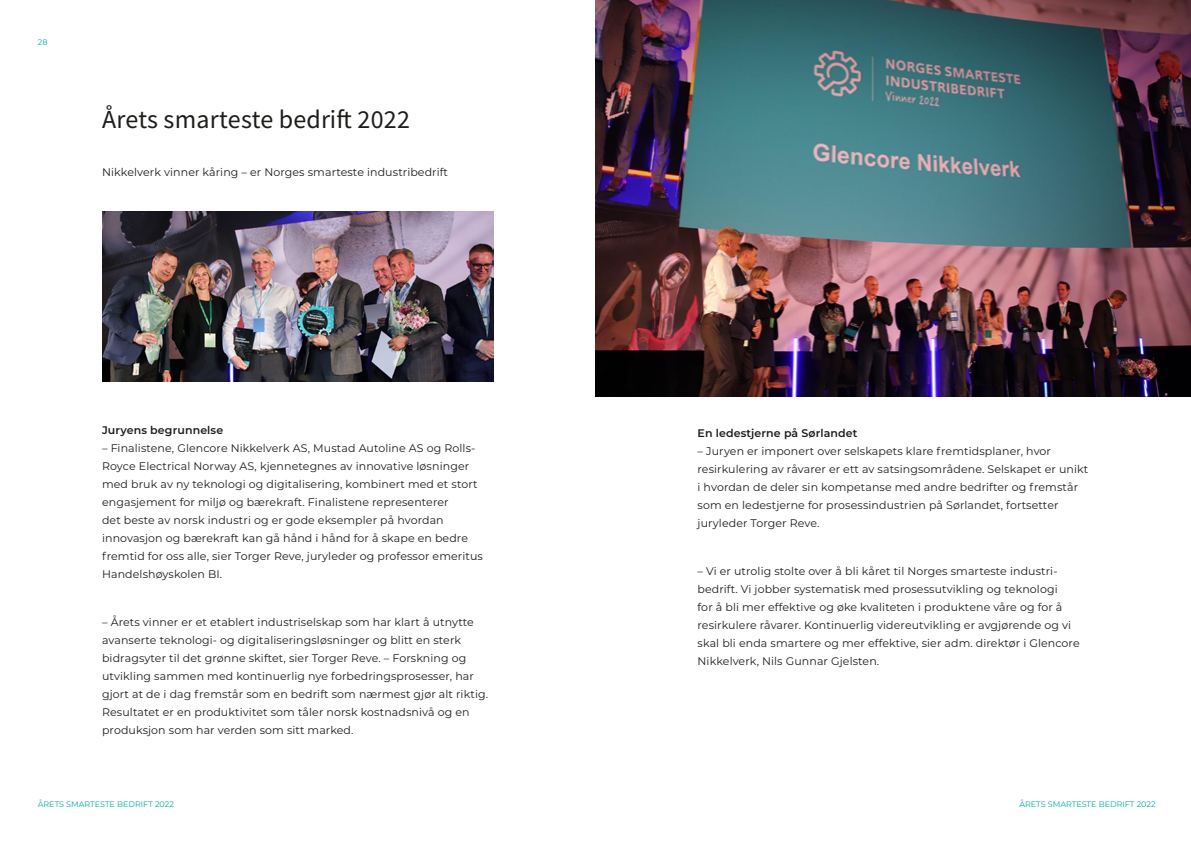
<style>
.page{position:relative;width:1191px;height:842px;background:#fff}
.page>*{position:absolute;margin:0;border:0;box-sizing:border-box;transform-origin:0 0}
.t1{font:26px "Source Sans Variable";letter-spacing:.01em;color:#1d1d1b}
.t2{font:11px/18px "Montserrat";letter-spacing:.01em;color:#1d1d1b}
.t3{font:600 11px "Montserrat";letter-spacing:.01em;color:#1d1d1b}
.t4{font:8px "Montserrat";color:#00aba8}
</style>
<div class="page">
<img style="left:595px;top:0;width:596px;height:397px">
<img style="left:102px;top:211px;width:392px;height:171px">
<p class="t4" style="left:38px;top:36px;width:11px">28</p>
<h1 class="t1" style="left:102px;top:103px;width:309px">Årets smarteste bedrift 2022</h1>
<p class="t2" style="left:102px;top:162px;width:347px">Nikkelverk vinner kåring – er Norges smarteste industribedrift</p>
<p class="t3" style="left:102px;top:422px;width:123px">Juryens begrunnelse</p>
<p class="t2" style="left:102px;top:438px;width:382px">– Finalistene, Glencore Nikkelverk AS, Mustad Autoline AS og Rolls-Royce Electrical Norway AS, kjennetegnes av innovative løsninger med bruk av ny teknologi og digitalisering, kombinert med et stort engasjement for miljø og bærekraft. Finalistene representerer<br>det beste av norsk industri og er gode eksempler på hvordan innovasjon og bærekraft kan gå hånd i hånd for å skape en bedre fremtid for oss alle, sier Torger Reve, juryleder og professor emeritus Handelshøyskolen BI.</p>
<p class="t2" style="left:102px;top:612px;width:387px">– Årets vinner er et etablert industriselskap som har klart å utnytte avanserte teknologi- og digitaliseringsløsninger og blitt en sterk bidragsyter til det grønne skiftet, sier Torger Reve. – Forskning og utvikling sammen med kontinuerlig nye forbedringsprosesser, har gjort at de i dag fremstår som en bedrift som nærmest gjør alt riktig.<br>Resultatet er en produktivitet som tåler norsk kostnadsnivå og en produksjon som har verden som sitt marked.</p>
<p class="t3" style="left:697px;top:425px;width:161px">En ledestjerne på Sørlandet</p>
<p class="t2" style="left:697px;top:441px;width:392px">– Juryen er imponert over selskapets klare fremtidsplaner, hvor resirkulering av råvarer er ett av satsingsområdene. Selskapet er unikt i hvordan de deler sin kompetanse med andre bedrifter og fremstår som en ledestjerne for prosessindustrien på Sørlandet, fortsetter juryleder Torger Reve.</p>
<p class="t2" style="left:697px;top:561px;width:383px">– Vi er utrolig stolte over å bli kåret til Norges smarteste industri&shy;bedrift. Vi jobber systematisk med prosessutvikling og teknologi<br>for å bli mer effektive og øke kvaliteten i produktene våre og for å resirkulere råvarer. Kontinuerlig videreutvikling er avgjørende og vi skal bli enda smartere og mer effektive, sier adm. direktør i Glencore Nikkelverk, Nils Gunnar Gjelsten.</p>
<p class="t4" style="left:38px;top:799px;width:138px">ÅRETS SMARTESTE BEDRIFT 2022</p>
<p class="t4" style="left:1019px;top:799px;width:138px">ÅRETS SMARTESTE BEDRIFT 2022</p>
</div>
